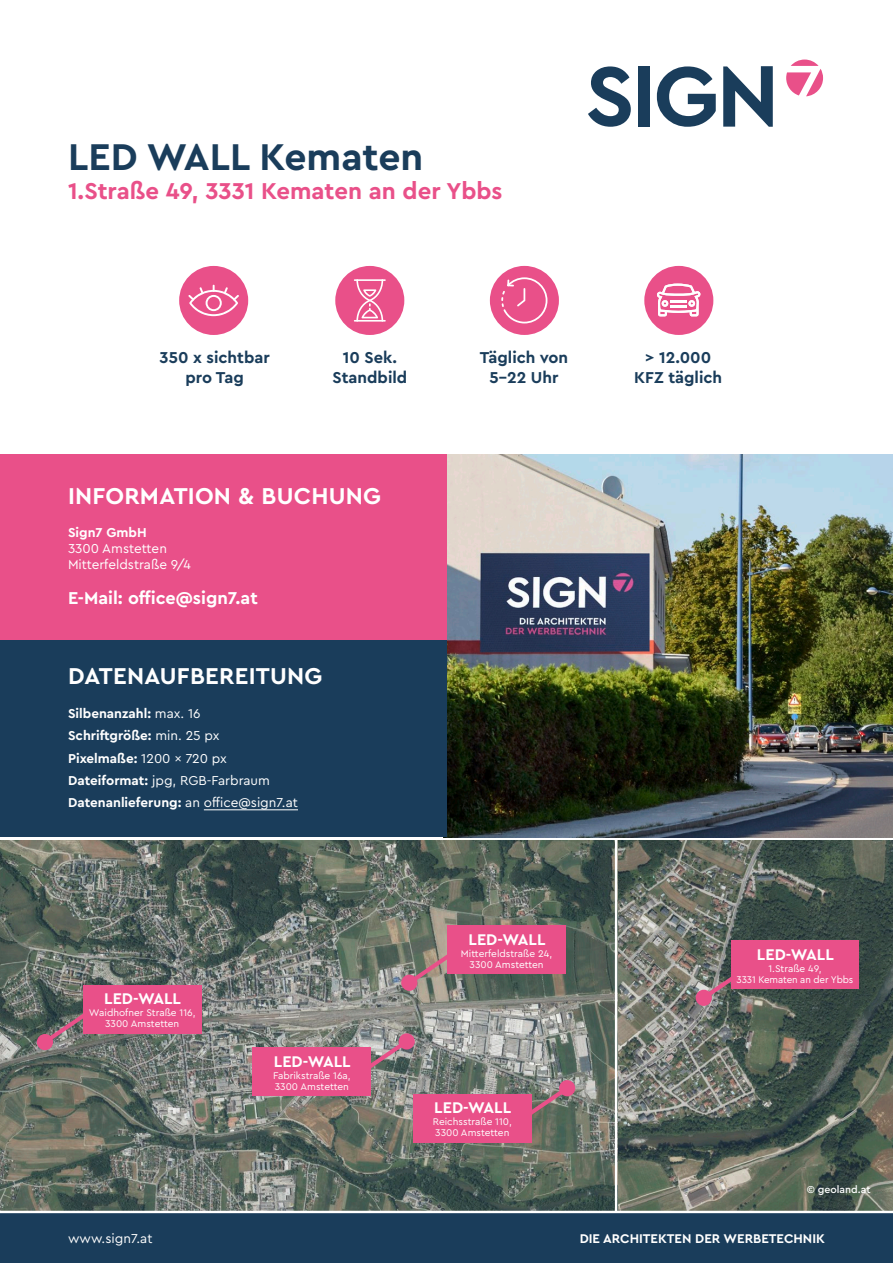
<style>
.page{position:relative;width:893px;height:1263px;background:#fff}
.page>*{position:absolute;margin:0;border:0;box-sizing:border-box;transform-origin:0 0}
.t1{font:700 39px "Cera Pro";color:#1a3d5b}
.t2{font:700 24px "Cera Pro";letter-spacing:.01em;color:#fff}
.t3{font:700 24px "Cera Pro";color:#e95089}
.t4{font:700 18px "Cera Pro";color:#fff}
.t5{font:700 16.5px/19.8px "Cera Pro";color:#1a3d5b;text-align:center}
.t6{font:700 16.2px "Cera Pro";color:#fff}
.t7{font:700 13.5px/22.2px "Cera Pro";color:#fff}
.t8{font:13.5px/16.2px "Cera Pro";color:#fff}
.t9{font:700 13.2px "Cera Pro";color:#fff}
.t10{font:500 10.5px "Cera Pro";color:#fff}
.t11{font:10.05px/10.8px "Cera Pro";color:#fff;text-align:center}
.s1{font-weight:400}
</style>
<div class="page">
<img style="left:617px;top:840px;width:276px;height:371px">
<img style="left:0;top:840px;width:615px;height:371px">
<svg style="left:698px;top:961px;width:57px;height:42px;background:#706e6c"></svg>
<div style="left:696px;top:990px;width:16px;height:16px;background:#e95089;border-radius:50%"></div>
<div style="left:731px;top:941px;width:128px;height:48px;background:#e95089"></div>
<svg style="left:39px;top:1005px;width:57px;height:43px;background:#666464"></svg>
<div style="left:37px;top:1034px;width:16px;height:16px;background:#e95089;border-radius:50%"></div>
<div style="left:83px;top:985px;width:119px;height:48px;background:#e95089"></div>
<svg style="left:404px;top:946px;width:57px;height:42px;background:#8b8178"></svg>
<div style="left:401px;top:975px;width:16px;height:16px;background:#e95089;border-radius:50%"></div>
<div style="left:447px;top:926px;width:119px;height:48px;background:#e95089"></div>
<div style="left:253px;top:1047px;width:118px;height:48px;background:#e95089"></div>
<svg style="left:355px;top:1036px;width:57px;height:42px"></svg>
<div style="left:399px;top:1033px;width:16px;height:16px;background:#e95089;border-radius:50%"></div>
<div style="left:413px;top:1094px;width:119px;height:48px;background:#e95089"></div>
<svg style="left:516px;top:1082px;width:57px;height:43px"></svg>
<div style="left:559px;top:1080px;width:16px;height:16px;background:#e95089;border-radius:50%"></div>
<div style="left:0;top:1212px;width:893px;height:51px;background:#1a3d5b"></div>
<hr style="left:0;top:1211px;width:893px;height:2px;background:#fff">
<img style="left:446px;top:454px;width:447px;height:383px">
<div style="left:0;top:454px;width:446px;height:187px;background:#e95089"></div>
<div style="left:0;top:641px;width:446px;height:196px;background:#1a3d5b"></div>
<hr style="left:204px;top:809px;width:94px;height:1px;background:#fff">
<svg style="left:588px;top:66px;width:43px;height:61px"></svg>
<div style="left:638px;top:66px;width:12px;height:61px;background:#1a3d5b"></div>
<svg style="left:657px;top:66px;width:59px;height:61px"></svg>
<svg style="left:723px;top:66px;width:50px;height:61px"></svg>
<svg style="left:786px;top:60px;width:37px;height:36px"></svg>
<div style="left:335px;top:266px;width:69px;height:69px;background:#e95089;border-radius:50%"></div>
<hr style="left:354px;top:279px;width:32px;height:2px;background:#fff">
<hr style="left:354px;top:320px;width:32px;height:2px;background:#fff">
<svg style="left:356px;top:279px;width:27px;height:43px"></svg>
<div style="left:179px;top:266px;width:69px;height:69px;background:#e95089;border-radius:50%"></div>
<svg style="left:188px;top:285px;width:51px;height:31px"></svg>
<div style="left:490px;top:266px;width:69px;height:69px;background:#e95089;border-radius:50%"></div>
<svg style="left:501px;top:277px;width:46px;height:46px"></svg>
<div style="left:644px;top:266px;width:69px;height:69px;background:#e95089;border-radius:50%"></div>
<svg style="left:657px;top:284px;width:44px;height:32px"></svg>
<h1 class="t1" style="left:68px;top:131px;width:357px">LED WALL Kematen</h1>
<h2 class="t3" style="left:68px;top:175px;width:436px">1.Straße 49, 3331 Kematen an der Ybbs</h2>
<h3 class="t5" style="left:160px;top:347px;width:112px">350 x sichtbar pro Tag</h3>
<h3 class="t5" style="left:333px;top:347px;width:76px">10 Sek.<br>Standbild</h3>
<h3 class="t5" style="left:480px;top:347px;width:90px">Täglich von<br>5-22 Uhr</h3>
<h3 class="t5" style="left:634px;top:347px;width:90px">&gt; 12.000<br>KFZ täglich</h3>
<h2 class="t2" style="left:68px;top:480px;width:314px">INFORMATION &amp; BUCHUNG</h2>
<h3 class="t7" style="left:68px;top:520px;width:80px">Sign7 GmbH</h3>
<h3 class="t8" style="left:68px;top:540px;width:124px">3300 Amstetten<br>Mitterfeldstraße 9/4</h3>
<h3 class="t4" style="left:68px;top:586px;width:191px">E-Mail: office@sign7.at</h3>
<h2 class="t2" style="left:68px;top:660px;width:256px">DATENAUFBEREITUNG</h2>
<h3 class="t7" style="left:68px;top:702px;width:231px">Silbenanzahl: <span class="s1">max. 16<br></span>Schriftgröße: <span class="s1">min. 25 px<br></span>Pixelmaße: <span class="s1">1200 x 720 px<br></span>Dateiformat: <span class="s1">jpg, RGB-Farbraum<br></span>Datenanlieferung: <span class="s1">an office@sign7.at</span></h3>
<h3 class="t6" style="left:104px;top:988px;width:78px">LED-WALL</h3>
<p class="t11" style="left:89px;top:1007px;width:108px">Waidhofner Straße 116,<br>3300 Amstetten</p>
<h3 class="t6" style="left:274px;top:1050px;width:78px">LED-WALL</h3>
<p class="t11" style="left:273px;top:1069px;width:79px;text-align:left">Fabrikstraße 16a,<br>3300 Amstetten</p>
<h3 class="t6" style="left:469px;top:929px;width:78px">LED-WALL</h3>
<p class="t11" style="left:461px;top:948px;width:93px">Mitterfeldstraße 24,<br>3300 Amstetten</p>
<h3 class="t6" style="left:434px;top:1097px;width:78px">LED-WALL</h3>
<p class="t11" style="left:433px;top:1116px;width:81px;text-align:left">Reichsstraße 110,<br>3300 Amstetten</p>
<h3 class="t6" style="left:757px;top:944px;width:78px">LED-WALL</h3>
<p class="t11" style="left:736px;top:963px;width:118px">1.Straße 49,<br>3331 Kematen an der Ybbs</p>
<p class="t10" style="left:807px;top:1183px;width:65px">© geoland.at</p>
<h3 class="t8" style="left:68px;top:1229px;width:86px">www.sign7.at</h3>
<h3 class="t9" style="left:580px;top:1229px;width:247px">DIE ARCHITEKTEN DER WERBETECHNIK</h3>
</div>
